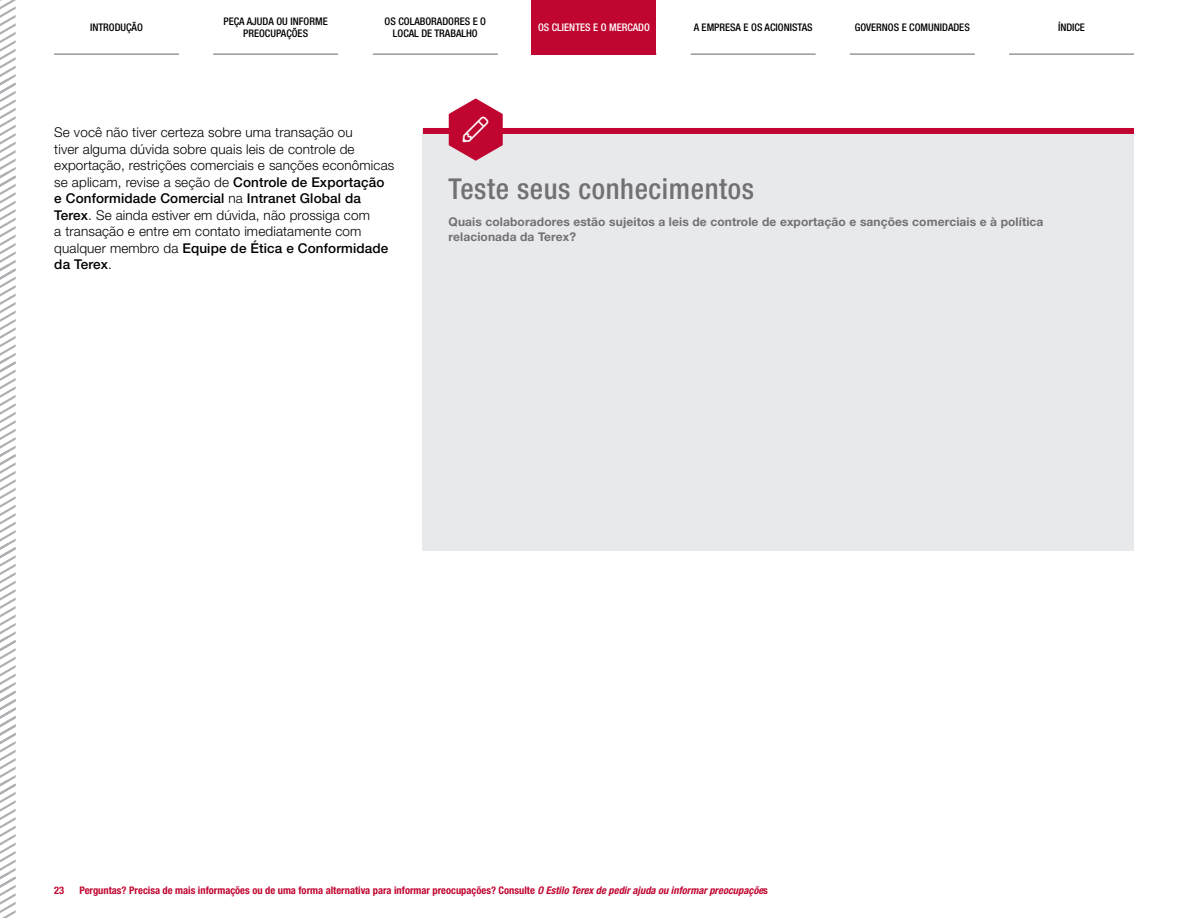
<style>
.page{position:relative;width:1188px;height:918px;background:#fff}
.page>*{position:absolute;margin:0;border:0;box-sizing:border-box;transform-origin:0 0}
.t1{font:500 condensed 28.8px "Helvetica Neue LT Std";letter-spacing:.02em;color:#717073}
.t2{font:300 13.5px/16.5px "Helvetica Neue LT Std";letter-spacing:.01em;color:#000}
.t3{font:700 12px/15px "Helvetica Neue LT Std";letter-spacing:.01em;color:#717073}
.t4{font:700 condensed 10.5px "Helvetica Neue LT Std";color:#c00630}
.t5{font:500 condensed 10.5px/12px "Helvetica Neue LT Std";color:#000;text-align:center}
.t6{font:500 condensed 10.5px "Helvetica Neue LT Std";color:#fff}
.s1{font-weight:500}
.s2{font-style:italic}
</style>
<div class="page">
<hr style="left:213px;top:54px;width:125px;height:1px;background:#636466">
<hr style="left:54px;top:54px;width:125px;height:1px;background:#636466">
<hr style="left:691px;top:54px;width:125px;height:1px;background:#636466">
<hr style="left:1009px;top:54px;width:125px;height:1px;background:#636466">
<hr style="left:850px;top:54px;width:125px;height:1px;background:#636466">
<hr style="left:373px;top:54px;width:125px;height:1px;background:#636466">
<svg style="left:0;top:0;width:16px;height:918px"></svg>
<div style="left:532px;top:0;width:124px;height:55px;background:#c00630"></div>
<div style="left:423px;top:128px;width:711px;height:423px;background:#e8e9ea"></div>
<div style="left:423px;top:128px;width:711px;height:6px;background:#c00630"></div>
<svg style="left:449px;top:98px;width:54px;height:63px"></svg>
<p class="t5" style="left:224px;top:15px;width:106px">PEÇA AJUDA OU INFORME<br>PREOCUPAÇÕES</p>
<p class="t5" style="left:385px;top:15px;width:103px">OS COLABORADORES E O<br>LOCAL DE TRABALHO</p>
<p class="t5" style="left:90px;top:21px;width:54px">INTRODUÇÃO</p>
<p class="t5" style="left:694px;top:21px;width:121px">A EMPRESA E OS ACIONISTAS</p>
<p class="t5" style="left:855px;top:21px;width:116px">GOVERNOS E COMUNIDADES</p>
<p class="t5" style="left:1058px;top:21px;width:29px">ÍNDICE</p>
<p class="t6" style="left:538px;top:21px;width:113px">OS CLIENTES E O MERCADO</p>
<p class="t2" style="left:54px;top:124px;width:342px">Se você não tiver certeza sobre uma transação ou<br>tiver alguma dúvida sobre quais leis de controle de exportação, restrições comerciais e sanções econômicas se aplicam, revise a seção de <span class="s1">Controle de Exportação e Conformidade Comercial</span> na <span class="s1">Intranet Global da Terex</span>. Se ainda estiver em dúvida, não prossiga com<br>a transação e entre em contato imediatamente com qualquer membro da <span class="s1">Equipe de Ética e Conformidade da Terex</span>.</p>
<h1 class="t1" style="left:449px;top:172px;width:307px">Teste seus conhecimentos</h1>
<p class="t3" style="left:449px;top:214px;width:596px">Quais colaboradores estão sujeitos a leis de controle de exportação e sanções comerciais e à política relacionada da Terex?</p>
<p class="t4" style="left:54px;top:884px;width:12px">23</p>
<p class="t4" style="left:80px;top:884px;width:690px">Perguntas? Precisa de mais informações ou de uma forma alternativa para informar preocupações? Consulte <span class="s2">O Estilo Terex de pedir ajuda ou informar preocupaçõe</span>s</p>
</div>
